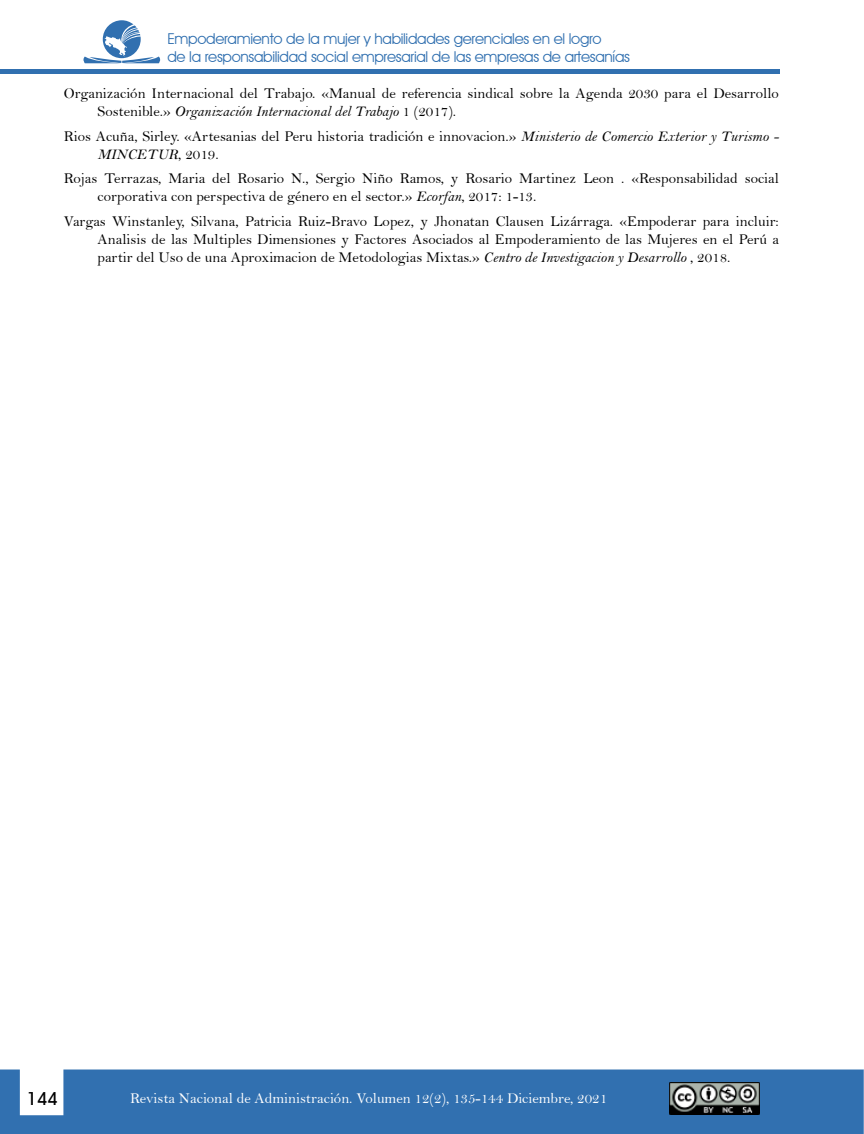
<style>
.page{position:relative;width:864px;height:1134px;background:#fff}
.page>*{position:absolute;margin:0;border:0;box-sizing:border-box;transform-origin:0 0}
.t1{font:700 18px "Decker";color:#000}
.t2{font:15px/18px "Bell";color:#000}
.t3{font:15px/18px "Decker";letter-spacing:-.02em;color:#3170b0}
.t4{font:15px "Bell MT Italic";color:#000}
.t5{font:15px "Bell";color:#fff}
.s1{font-family:"Bell"}
.s2{font-family:"Bell MT Italic"}
</style>
<div class="page">
<div style="left:0;top:69px;width:780px;height:5px;background:#3170b0"></div>
<svg style="left:83px;top:20px;width:78px;height:43px"></svg>
<div style="left:0;top:1070px;width:864px;height:64px;background:#3170b0"></div>
<img style="left:670px;top:1083px;width:90px;height:31px">
<p class="t3" style="left:167px;top:30px;width:464px">Empoderamiento de la mujer y habilidades gerenciales en el logro<br>de la responsabilidad social empresarial de las empresas de artesanías</p>
<p class="t2" style="left:64px;top:84px;width:717px">Organización Internacional del Trabajo. «Manual de referencia sindical sobre la Agenda 2030 para el Desarrollo</p>
<p class="t4" style="left:98px;top:102px;width:360px"><span class="s1">Sostenible.»</span> Organización Internacional del Trabajo <span class="s1">1 (2017).</span></p>
<p class="t2" style="left:64px;top:127px;width:717px">Rios Acuña, Sirley. «Artesanias del Peru historia tradición e innovacion.» <span class="s2">Ministerio de Comercio Exterior y Turismo -</span></p>
<p class="t4" style="left:98px;top:145px;width:123px">MINCETUR<span class="s1">, 2019.</span></p>
<p class="t2" style="left:98px;top:169px;width:683px;text-indent:-34px">Rojas Terrazas, Maria del Rosario N., Sergio Niño Ramos, y Rosario Martinez Leon . «Responsabilidad social corporativa con perspectiva de género en el sector.» <span class="s2">Ecorfan</span>, 2017: 1-13.</p>
<p class="t2" style="left:98px;top:212px;width:683px;text-align:justify;text-indent:-34px">Vargas Winstanley, Silvana, Patricia Ruiz-Bravo Lopez, y Jhonatan Clausen Lizárraga. «Empoderar para incluir:<br>Analisis de las Multiples Dimensiones y Factores Asociados al Empoderamiento de las Mujeres en el Perú a partir del Uso de una Aproximacion de Metodologias Mixtas.» <span class="s2">Centro de Investigacion y Desarrollo</span> , 2018.</p>
<p class="t1" style="left:27px;top:1088px;width:32px">144</p>
<p class="t5" style="left:130px;top:1089px;width:479px">Revista Nacional de Administración. Volumen 12(2), 135-144 Diciembre, 2021</p>
</div>
